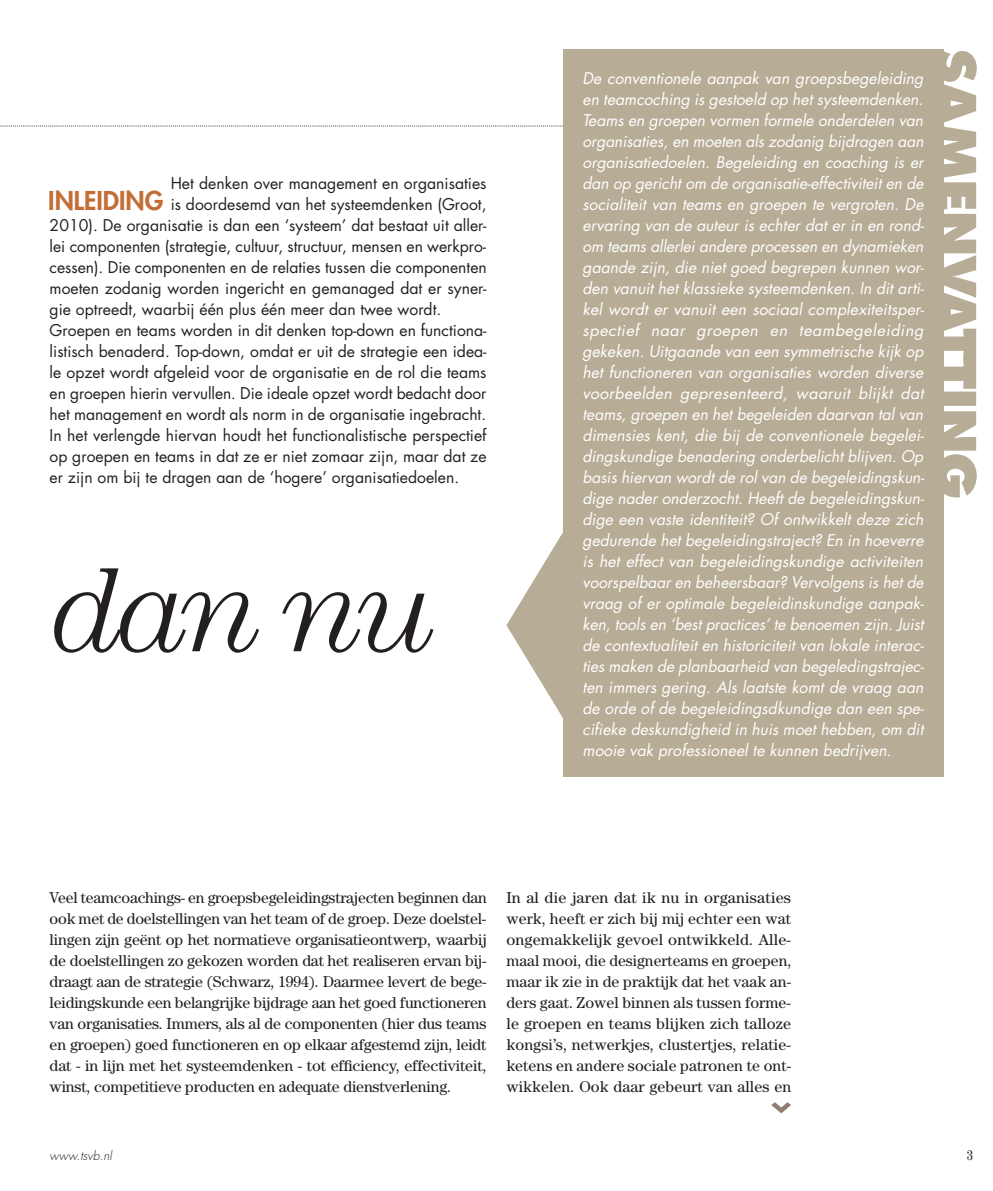
<style>
.page{position:relative;width:993px;height:1191px;background:#fff}
.page>*{position:absolute;margin:0;border:0;box-sizing:border-box;transform-origin:0 0}
.t1{font:italic 300 122.5px "Century Std";color:#231f20}
.t2{font:800 25.2px "Futura Std";color:#c26e36}
.t3{font:italic 15.75px/21px "Futura Std";color:#fff;text-align:justify}
.t4{font:15.75px/21px "Century Std";letter-spacing:-.005em;color:#231f20;text-align:justify}
.t5{font:15.75px "Futura Std";color:#231f20}
.t6{font:condensed 14px "Century Std";color:#231f20}
.t7{font:italic 300 12.25px "Futura Std";color:#231f20}
</style>
<div class="page">
<svg style="left:0;top:50px;width:976px;height:447px"></svg>
<div style="left:562px;top:50px;width:381px;height:727px;background:#b7ac95"></div>
<svg style="left:506px;top:527px;width:57px;height:196px"></svg>
<svg style="left:771px;top:1102px;width:19px;height:11px"></svg>
<p class="t5" style="left:171px;top:177px;width:317px">Het denken over management en organisaties</p>
<p class="t5" style="left:171px;top:198px;width:317px">is doordesemd van het systeemdenken (Groot,</p>
<p class="t5" style="left:50px;top:219px;width:438px">2010). De organisatie is dan een ‘systeem’ dat bestaat uit aller-</p>
<p class="t5" style="left:50px;top:240px;width:438px">lei componenten (strategie, cultuur, structuur, mensen en werkpro-</p>
<p class="t5" style="left:50px;top:261px;width:438px">cessen). Die componenten en de relaties tussen die componenten</p>
<p class="t5" style="left:50px;top:282px;width:438px">moeten zodanig worden ingericht en gemanaged dat er syner-</p>
<p class="t5" style="left:50px;top:303px;width:393px">gie optreedt, waarbij één plus één meer dan twee wordt.</p>
<p class="t5" style="left:50px;top:324px;width:438px">Groepen en teams worden in dit denken top-down en functiona-</p>
<p class="t5" style="left:50px;top:345px;width:438px">listisch benaderd. Top-down, omdat er uit de strategie een idea-</p>
<p class="t5" style="left:50px;top:366px;width:438px">le opzet wordt afgeleid voor de organisatie en de rol die teams</p>
<p class="t5" style="left:50px;top:387px;width:438px">en groepen hierin vervullen. Die ideale opzet wordt bedacht door</p>
<p class="t5" style="left:50px;top:408px;width:438px">het management en wordt als norm in de organisatie ingebracht.</p>
<p class="t5" style="left:50px;top:429px;width:438px">In het verlengde hiervan houdt het functionalistische perspectief</p>
<p class="t5" style="left:50px;top:450px;width:438px">op groepen en teams in dat ze er niet zomaar zijn, maar dat ze</p>
<p class="t5" style="left:50px;top:471px;width:411px">er zijn om bij te dragen aan de ‘hogere’ organisatiedoelen.</p>
<h2 class="t2" style="left:48px;top:190px;width:117px">INLEIDING</h2>
<h1 class="t1" style="left:52px;top:562px;width:386px">dan nu</h1>
<p class="t3" style="left:582px;top:69px;width:343px">De conventionele aanpak van groepsbegeleiding en teamcoching is gestoeld op het systeemdenken.<br>Teams en groepen vormen formele onderdelen van organisaties, en moeten als zodanig bijdragen aan organisatiedoelen. Begeleiding en coaching is er dan op gericht om de organisatie-effectiviteit en de socialiteit van teams en groepen te vergroten. De ervaring van de auteur is echter dat er in en rond&shy;om teams allerlei andere processen en dynamieken gaande zijn, die niet goed begrepen kunnen wor&shy;den vanuit het klassieke systeemdenken. In dit arti&shy;kel wordt er vanuit een sociaal complexiteitsper&shy;spectief naar groepen en teambegeleiding gekeken. Uitgaande van een symmetrische kijk op het functioneren van organisaties worden diverse voorbeelden gepresenteerd, waaruit blijkt dat teams, groepen en het begeleiden daarvan tal van dimensies kent, die bij de conventionele begelei&shy;dingskundige benadering onderbelicht blijven. Op basis hiervan wordt de rol van de begeleidingskun&shy;dige nader onderzocht. Heeft de begeleidingskun&shy;dige een vaste identiteit? Of ontwikkelt deze zich gedurende het begeleidingstraject? En in hoeverre is het effect van begeleidingskundige activiteiten voorspelbaar en beheersbaar? Vervolgens is het de vraag of er optimale begeleidinskundige aanpak&shy;ken, tools en ‘best practices’ te benoemen zijn. Juist de contextualiteit en historiciteit van lokale interac&shy;ties maken de planbaarheid van begeledingstrajec&shy;ten immers gering. Als laatste komt de vraag aan de orde of de begeleidingsdkundige dan een spe&shy;cifieke deskundigheid in huis moet hebben, om dit mooie vak professioneel te kunnen bedrijven.</p>
<p class="t4" style="left:50px;top:889px;width:438px">Veel teamcoachings- en groepsbegeleidingstrajecten beginnen dan ook met de doelstellingen van het team of de groep. Deze doelstel&shy;lingen zijn geënt op het normatieve organisatieontwerp, waarbij de doelstellingen zo gekozen worden dat het realiseren ervan bij&shy;draagt aan de strategie (Schwarz, 1994). Daarmee levert de bege&shy;leidingskunde een belangrijke bijdrage aan het goed functioneren van organisaties. Immers, als al de componenten (hier dus teams en groepen) goed functioneren en op elkaar afgestemd zijn, leidt dat - in lijn met het systeemdenken - tot efficiency, effectiviteit, winst, competitieve producten en adequate dienstverlening.</p>
<p class="t4" style="left:506px;top:889px;width:286px">In al die jaren dat ik nu in organisaties werk, heeft er zich bij mij echter een wat ongemakkelijk gevoel ontwikkeld. Alle&shy;maal mooi, die designerteams en groepen, maar ik zie in de praktijk dat het vaak an&shy;ders gaat. Zowel binnen als tussen forme&shy;le groepen en teams blijken zich talloze kongsi’s, netwerkjes, clustertjes, relatie&shy;ketens en andere sociale patronen te ont&shy;wikkelen. Ook daar gebeurt van alles en</p>
<p class="t7" style="left:50px;top:1150px;width:64px">www.tsvb.nl</p>
<p class="t6" style="left:966px;top:1147px;width:8px">3</p>
</div>
